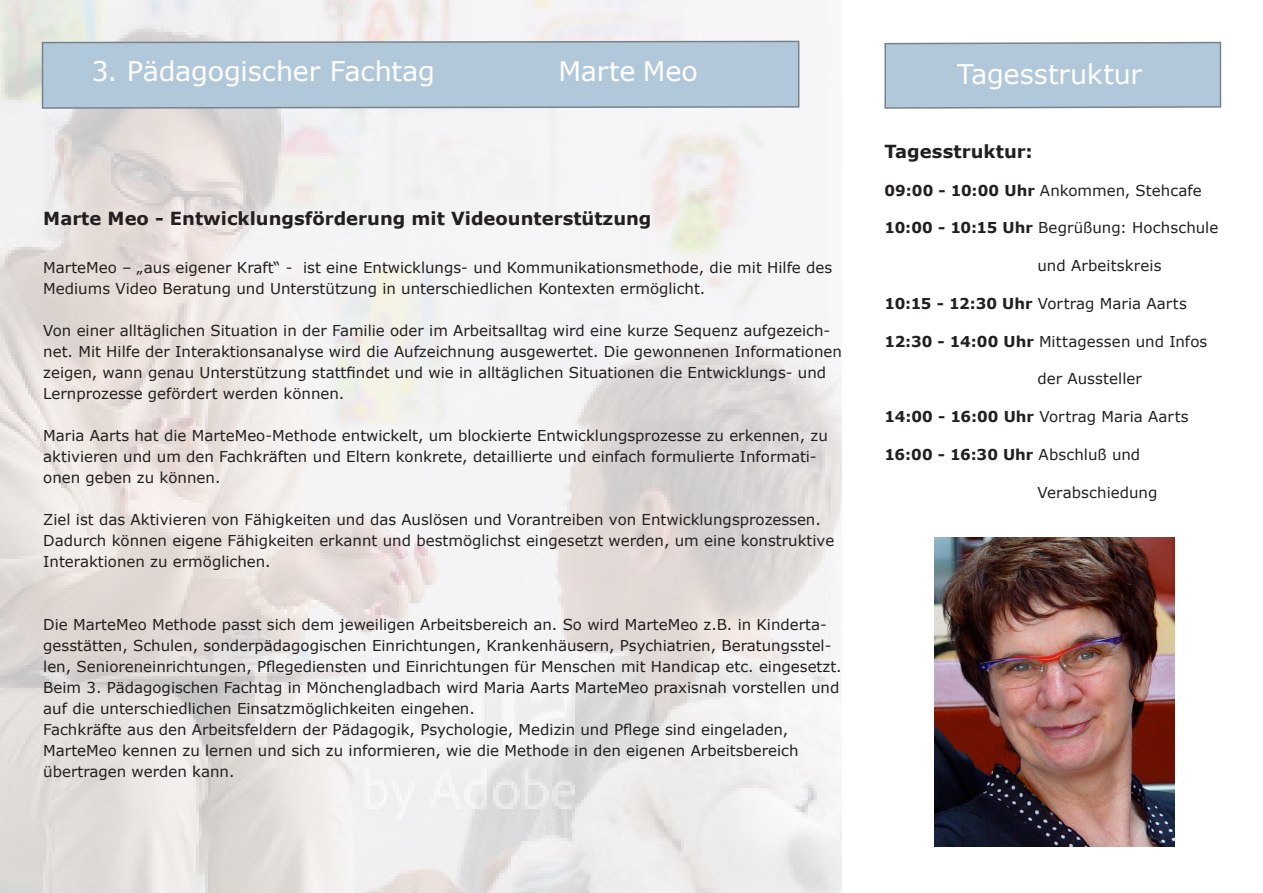
<style>
.page{position:relative;width:1263px;height:893px;background:#fff}
.page>*{position:absolute;margin:0;border:0;box-sizing:border-box;transform-origin:0 0}
.Überschrift{font:27px "Verdana";letter-spacing:-.01em;color:#fff}
.Überschrift-2{font:700 27px "Arial Narrow";color:#fff}
.Titel{font:700 18px "Verdana";color:#231f20}
.Fließtext{font:700 18px "Verdana";color:#231f20}
.Info{font:15px/21px "Verdana";color:#231f20}
.Fließtext-2{font:15px "Verdana";letter-spacing:.005em;color:#231f20}
.Fließtext-3{font:700 15px "Verdana";color:#231f20}
.s1{font-weight:700}
.s2{font-weight:400}
</style>
<div class="page">
<img style="left:0;top:0;width:842px;height:893px">
<svg style="left:41px;top:40px;width:759px;height:70px;background:#b1c6d7"></svg>
<svg style="left:884px;top:41px;width:338px;height:68px;background:#b0c6d7"></svg>
<img style="left:935px;top:537px;width:239px;height:309px">
<p class="Überschrift" style="left:91px;top:53px;width:345px">3. Pädagogischer Fachtag</p>
<p class="Überschrift" style="left:559px;top:53px;width:141px">Marte Meo</p>
<p class="Titel" style="left:43px;top:206px;width:610px">Marte Meo - Entwicklungsförderung mit Videounterstützung</p>
<p class="Info" style="left:43px;top:257px;width:790px">MarteMeo – „aus eigener Kraft“ - ist eine Entwicklungs- und Kommunikationsmethode, die mit Hilfe des<br>Mediums Video Beratung und Unterstützung in unterschiedlichen Kontexten ermöglicht.</p>
<p class="Info" style="left:43px;top:320px;width:800px">Von einer alltäglichen Situation in der Familie oder im Arbeitsalltag wird eine kurze Sequenz aufgezeich&shy;net. Mit Hilfe der Interaktionsanalyse wird die Aufzeichnung ausgewertet. Die gewonnenen Informationen zeigen, wann genau Unterstützung stattfindet und wie in alltäglichen Situationen die Entwicklungs- und Lernprozesse gefördert werden können.</p>
<p class="Info" style="left:43px;top:425px;width:786px">Maria Aarts hat die MarteMeo-Methode entwickelt, um blockierte Entwicklungsprozesse zu erkennen, zu aktivieren und um den Fachkräften und Eltern konkrete, detaillierte und einfach formulierte Informati&shy;onen geben zu können.</p>
<p class="Info" style="left:43px;top:509px;width:792px">Ziel ist das Aktivieren von Fähigkeiten und das Auslösen und Vorantreiben von Entwicklungsprozessen.<br>Dadurch können eigene Fähigkeiten erkannt und bestmöglichst eingesetzt werden, um eine konstruktive<br>Interaktionen zu ermöglichen.</p>
<p class="Info" style="left:43px;top:614px;width:800px">Die MarteMeo Methode passt sich dem jeweiligen Arbeitsbereich an. So wird MarteMeo z.B. in Kinderta&shy;gesstätten, Schulen, sonderpädagogischen Einrichtungen, Krankenhäusern, Psychiatrien, Beratungsstel&shy;len, Senioreneinrichtungen, Pflegediensten und Einrichtungen für Menschen mit Handicap etc. eingesetzt.</p>
<p class="Info" style="left:43px;top:677px;width:798px">Beim 3. Pädagogischen Fachtag in Mönchengladbach wird Maria Aarts MarteMeo praxisnah vorstellen und auf die unterschiedlichen Einsatzmöglichkeiten eingehen.</p>
<p class="Info" style="left:43px;top:719px;width:746px">Fachkräfte aus den Arbeitsfeldern der Pädagogik, Psychologie, Medizin und Pflege sind eingeladen,</p>
<p class="Info" style="left:43px;top:740px;width:757px">MarteMeo kennen zu lernen und sich zu informieren, wie die Methode in den eigenen Arbeitsbereich übertragen werden kann.</p>
<p class="Überschrift" style="left:957px;top:55px;width:186px">Tagesstruktur</p>
<p class="Überschrift-2" style="left:897px;top:56px;width:178px">Das Berat rteam</p>
<p class="Fließtext" style="left:884px;top:138px;width:150px">Tagesstruktur:</p>
<p class="Fließtext-2" style="left:884px;top:180px;width:319px"><span class="s1">09:00 - 10:00 Uhr</span> Ankommen, Stehcafe</p>
<p class="Fließtext-2" style="left:884px;top:218px;width:335px"><span class="s1">10:00 - 10:15 Uhr</span> Begrüßung: Hochschule</p>
<p class="Fließtext-2" style="left:1037px;top:255px;width:125px">und Arbeitskreis</p>
<p class="Fließtext-2" style="left:884px;top:293px;width:304px"><span class="s1">10:15 - 12:30 Uhr</span> Vortrag Maria Aarts</p>
<p class="Fließtext-2" style="left:884px;top:331px;width:324px"><span class="s1">12:30 - 14:00 Uhr</span> Mittagessen und Infos</p>
<p class="Fließtext-2" style="left:1037px;top:369px;width:106px">der Aussteller</p>
<p class="Fließtext-2" style="left:884px;top:406px;width:306px"><span class="s1">14:00 - 16:00 Uhr</span> Vortrag Maria Aarts</p>
<p class="Fließtext-3" style="left:884px;top:444px;width:257px">16:00 - 16:30 Uhr <span class="s2">Abschluß und</span></p>
<p class="Fließtext-2" style="left:1037px;top:482px;width:121px">Verabschiedung</p>
</div>
